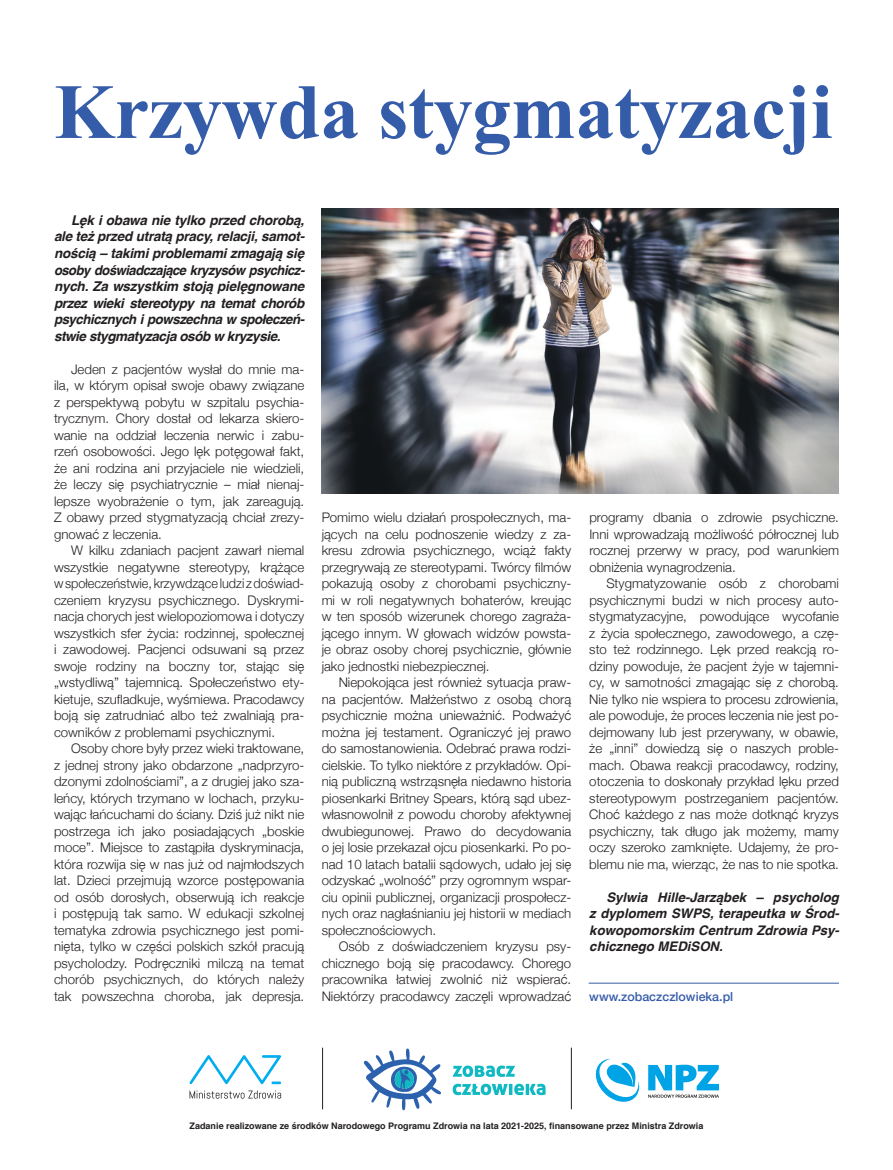
<style>
.page{position:relative;width:893px;height:1170px;background:#fff}
.page>*{position:absolute;margin:0;border:0;box-sizing:border-box;transform-origin:0 0}
.t1{font:700 78px "Times New Roman";letter-spacing:-.005em;color:#345ca9}
.t2{font:italic 700 13.5px/16.5px "Helvetica";letter-spacing:-.03em;color:#231f20;text-align:justify}
.t3{font:300 13.2px/16.5px "Helvetica Neue";color:#231f20;text-align:justify}
.t4{font:italic 700 13.2px/16.5px "Helvetica";color:#231f20;text-align:justify}
.t5{font:500 12.45px "Helvetica Neue";color:#365caa}
.t6{font:700 9px "Helvetica";color:#231f20}
</style>
<div class="page">
<svg style="left:364px;top:1048px;width:77px;height:62px"></svg>
<svg style="left:453px;top:1065px;width:62px;height:11px"></svg>
<svg style="left:453px;top:1083px;width:93px;height:12px"></svg>
<hr style="left:322px;top:1047px;width:1px;height:62px;background:#231f20">
<hr style="left:571px;top:1047px;width:1px;height:62px;background:#231f20">
<svg style="left:596px;top:1058px;width:44px;height:43px"></svg>
<svg style="left:648px;top:1064px;width:71px;height:33px"></svg>
<svg style="left:190px;top:1090px;width:91px;height:8px"></svg>
<svg style="left:190px;top:1055px;width:91px;height:29px"></svg>
<img style="left:322px;top:208px;width:517px;height:285px">
<hr style="left:589px;top:982px;width:250px;height:1px;background:#365caa">
<h1 class="t1" style="left:54px;top:55px;width:780px">Krzywda stygmatyzacji</h1>
<p class="t2" style="left:54px;top:212px;width:252px;text-indent:17px">Lęk i obawa nie tylko przed chorobą, ale też przed utratą pracy, relacji, samot&shy;nością – takimi problemami zmagają się osoby doświadczające kryzysów psychicz&shy;nych. Za wszystkim stoją pielęgnowane przez wieki stereotypy na temat chorób psychicznych i powszechna w społeczeń&shy;stwie stygmatyzacja osób w kryzysie.</p>
<p class="t3" style="left:54px;top:359px;width:252px;text-indent:17px">Jeden z pacjentów wysłał do mnie ma&shy;ila, w którym opisał swoje obawy związane z perspektywą pobytu w szpitalu psychia&shy;trycznym. Chory dostał od lekarza skiero&shy;wanie na oddział leczenia nerwic i zabu&shy;rzeń osobowości. Jego lęk potęgował fakt, że ani rodzina ani przyjaciele nie wiedzieli, że leczy się psychiatrycznie – miał nienaj&shy;lepsze wyobrażenie o tym, jak zareagują.<br>Z obawy przed stygmatyzacją chciał zrezy&shy;gnować z leczenia.</p>
<p class="t3" style="left:54px;top:541px;width:252px;text-indent:17px">W kilku zdaniach pacjent zawarł niemal wszystkie negatywne stereotypy, krążące w społeczeństwie, krzywdzące ludzi z doświad&shy;czeniem kryzysu psychicznego. Dyskrymi&shy;nacja chorych jest wielopoziomowa i dotyczy wszystkich sfer życia: rodzinnej, społecznej i zawodowej. Pacjenci odsuwani są przez swoje rodziny na boczny tor, stając się „wstydliwą” tajemnicą. Społeczeństwo ety&shy;kietuje, szufladkuje, wyśmiewa. Pracodawcy boją się zatrudniać albo też zwalniają pra&shy;cowników z problemami psychicznymi.</p>
<p class="t3" style="left:54px;top:739px;width:252px;text-indent:17px">Osoby chore były przez wieki traktowane, z jednej strony jako obdarzone „nadprzyro&shy;dzonymi zdolnościami”, a z drugiej jako sza&shy;leńcy, których trzymano w lochach, przyku&shy;wając łańcuchami do ściany. Dziś już nikt nie postrzega ich jako posiadających „boskie moce”. Miejsce to zastąpiła dyskryminacja, która rozwija się w nas już od najmłodszych lat. Dzieci przejmują wzorce postępowania od osób dorosłych, obserwują ich reakcje i postępują tak samo. W edukacji szkolnej tematyka zdrowia psychicznego jest pomi&shy;nięta, tylko w części polskich szkół pracują psycholodzy. Podręczniki milczą na temat chorób psychicznych, do których należy tak powszechna choroba, jak depresja.</p>
<p class="t3" style="left:322px;top:508px;width:251px">Pomimo wielu działań prospołecznych, ma&shy;jących na celu podnoszenie wiedzy z za&shy;kresu zdrowia psychicznego, wciąż fakty przegrywają ze stereotypami. Twórcy filmów pokazują osoby z chorobami psychiczny&shy;mi w roli negatywnych bohaterów, kreując w ten sposób wizerunek chorego zagraża&shy;jącego innym. W głowach widzów powsta&shy;je obraz osoby chorej psychicznie, głównie jako jednostki niebezpiecznej.</p>
<p class="t3" style="left:322px;top:673px;width:251px;text-indent:17px">Niepokojąca jest również sytuacja praw&shy;na pacjentów. Małżeństwo z osobą chorą psychicznie można unieważnić. Podważyć można jej testament. Ograniczyć jej prawo do samostanowienia. Odebrać prawa rodzi&shy;cielskie. To tylko niektóre z przykładów. Opi&shy;nią publiczną wstrząsnęła niedawno historia piosenkarki Britney Spears, którą sąd ubez&shy;własnowolnił z powodu choroby afektywnej dwubiegunowej. Prawo do decydowania o jej losie przekazał ojcu piosenkarki. Po po&shy;nad 10 latach batalii sądowych, udało jej się odzyskać „wolność” przy ogromnym wspar&shy;ciu opinii publicznej, organizacji prospołecz&shy;nych oraz nagłaśnianiu jej historii w mediach społecznościowych.</p>
<p class="t3" style="left:322px;top:937px;width:251px;text-indent:17px">Osób z doświadczeniem kryzysu psy&shy;chicznego boją się pracodawcy. Chorego pracownika łatwiej zwolnić niż wspierać.<br>Niektórzy pracodawcy zaczęli wprowadzać</p>
<p class="t3" style="left:589px;top:508px;width:251px">programy dbania o zdrowie psychiczne.<br>Inni wprowadzają możliwość półrocznej lub rocznej przerwy w pracy, pod warunkiem obniżenia wynagrodzenia.</p>
<p class="t3" style="left:589px;top:574px;width:251px;text-indent:17px">Stygmatyzowanie osób z chorobami psychicznymi budzi w nich procesy auto&shy;stygmatyzacyjne, powodujące wycofanie z życia społecznego, zawodowego, a czę&shy;sto też rodzinnego. Lęk przed reakcją ro&shy;dziny powoduje, że pacjent żyje w tajemni&shy;cy, w samotności zmagając się z chorobą.<br>Nie tylko nie wspiera to procesu zdrowienia, ale powoduje, że proces leczenia nie jest po&shy;dejmowany lub jest przerywany, w obawie, że „inni” dowiedzą się o naszych proble&shy;mach. Obawa reakcji pracodawcy, rodziny, otoczenia to doskonały przykład lęku przed stereotypowym postrzeganiem pacjentów.<br>Choć każdego z nas może dotknąć kryzys psychiczny, tak długo jak możemy, mamy oczy szeroko zamknięte. Udajemy, że pro&shy;blemu nie ma, wierząc, że nas to nie spotka.</p>
<p class="t4" style="left:589px;top:888px;width:252px;text-indent:17px">Sylwia Hille-Jarząbek – psycholog z dyplomem SWPS, terapeutka w Środ&shy;kowopomorskim Centrum Zdrowia Psy&shy;chicznego MEDiSON.</p>
<p class="t5" style="left:589px;top:986px;width:145px">www.zobaczczlowieka.pl</p>
<p class="t6" style="left:190px;top:1118px;width:515px">Zadanie realizowane ze środków Narodowego Programu Zdrowia na lata 2021-2025, finansowane przez Ministra Zdrowia</p>
</div>
